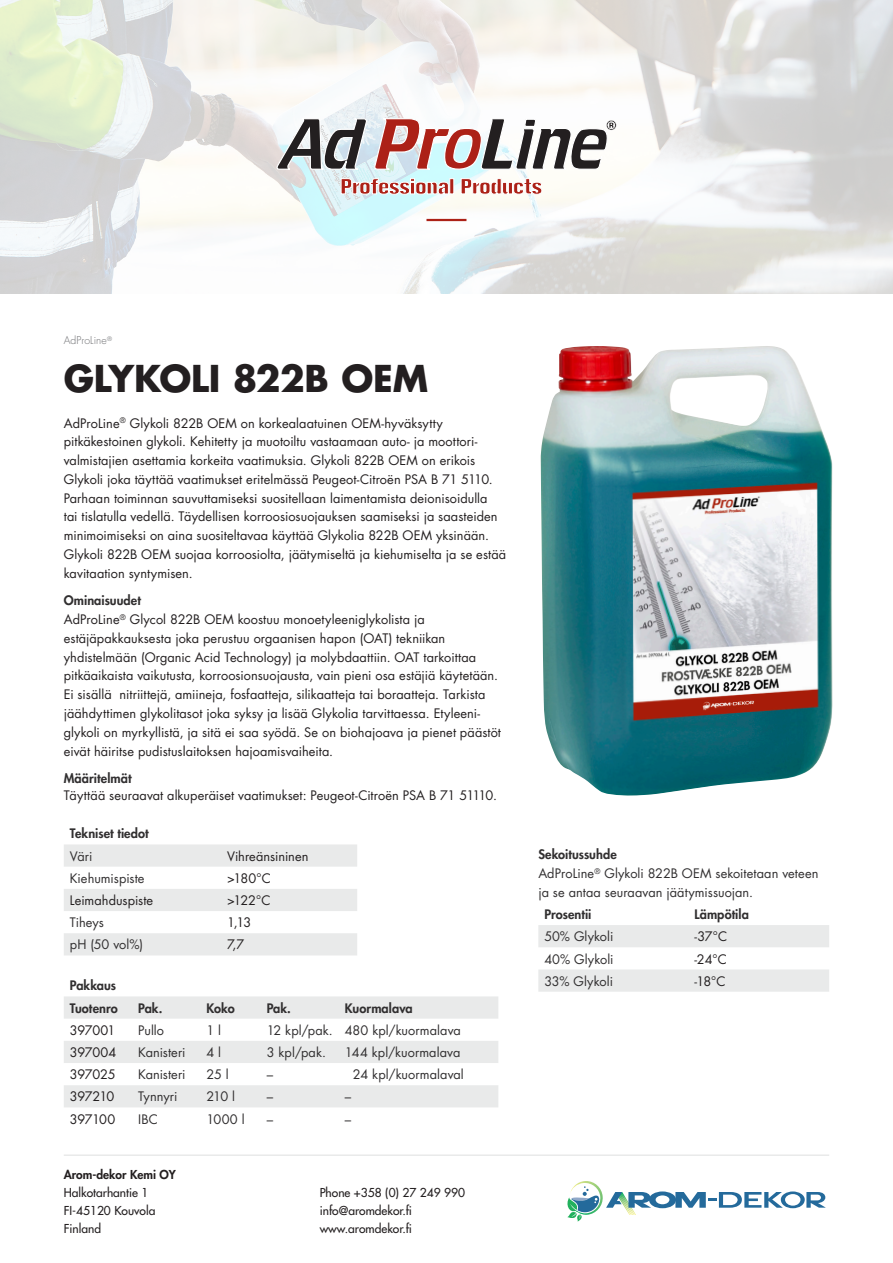
<style>
.page{position:relative;width:893px;height:1263px;background:#fff}
.page>*{position:absolute;margin:0;border:0;box-sizing:border-box;transform-origin:0 0}
.Produktrubrik{font:700 36px "Futura LT";letter-spacing:-.005em;color:#231f20}
.Brödtext{font:12.75px/18.8px "Futura LT";letter-spacing:.005em;color:#231f20}
.Brödtext-2{font:12.75px/18.8px "Futura LT";letter-spacing:.005em;color:#312f30}
.Brödtext-3{font:800 12.75px "Futura LT";letter-spacing:.005em;color:#312f30}
.t1{font:500 12px "Futura Std";color:#231f20}
.t2{font:800 12px "Futura Std";color:#231f20}
.Produktområde{font:300 10.5px "Futura LT";letter-spacing:.01em;color:#6c6d70}
.s1{color:#312f30}
</style>
<div class="page">
<img style="left:541px;top:346px;width:292px;height:450px">
<svg style="left:64px;top:844px;width:293px;height:111px"></svg>
<svg style="left:64px;top:996px;width:434px;height:111px;fill:#e9eaea"></svg>
<svg style="left:538px;top:925px;width:291px;height:67px"></svg>
<svg style="left:0;top:0;width:893px;height:294px"></svg>
<svg style="left:341px;top:178px;width:108px;height:16px"></svg>
<svg style="left:449px;top:178px;width:5px;height:16px"></svg>
<svg style="left:461px;top:178px;width:81px;height:16px"></svg>
<svg style="left:276px;top:118px;width:340px;height:54px"></svg>
<hr style="left:426px;top:219px;width:40px;height:2px;background:#ac2117">
<hr style="left:64px;top:1154px;width:765px;height:2px;background:#e9eaea">
<svg style="left:567px;top:1181px;width:259px;height:40px"></svg>
<p class="Produktområde" style="left:64px;top:334px;width:50px">AdProLine<sup>®</sup></p>
<p class="Produktrubrik" style="left:64px;top:354px;width:366px">GLYKOLI 822B OEM</p>
<p class="Brödtext" style="left:64px;top:414px;width:431px">AdProLine<sup>®</sup> Glykoli 822B OEM on korkealaatuinen OEM-hyväksytty pitkäkestoinen glykoli. Kehitetty ja muotoiltu vastaamaan auto- ja moottori&shy;valmistajien asettamia korkeita vaatimuksia. Glykoli 822B OEM on erikois Glykoli joka täyttää vaatimukset eritelmässä Peugeot-Citroën PSA B 71 5110.</p>
<p class="Brödtext" style="left:64px;top:489px;width:435px">Parhaan toiminnan sauvuttamiseksi suositellaan laimentamista deionisoidulla tai tislatulla vedellä. Täydellisen korroosiosuojauksen saamiseksi ja saasteiden minimoimiseksi on aina suositeltavaa käyttää Glykolia 822B OEM yksinään.</p>
<p class="Brödtext" style="left:64px;top:545px;width:444px">Glykoli 822B OEM suojaa korroosiolta, jäätymiseltä ja kiehumiselta ja se estää kavitaation syntymisen.</p>
<p class="Brödtext-3" style="left:64px;top:592px;width:79px">Ominaisuudet</p>
<p class="Brödtext" style="left:64px;top:610px;width:439px">AdProLine<sup>®</sup> Glycol 822B OEM koostuu monoetyleeniglykolista ja estäjäpakkauksesta joka perustuu orgaanisen hapon (OAT) tekniikan yhdistelmään (Organic Acid Technology) ja molybdaattiin. OAT tarkoittaa pitkäaikaista vaikutusta, korroosionsuojausta, vain pieni osa estäjiä käytetään.<br>Ei sisällä nitriittejä, amiineja, fosfaatteja, silikaatteja tai boraatteja. Tarkista jäähdyttimen glykolitasot joka syksy ja lisää Glykolia tarvittaessa. Etyleeni&shy;glykoli on myrkyllistä, ja sitä ei saa syödä. Se on biohajoava ja pienet päästöt eivät häiritse pudistuslaitoksen hajoamisvaiheita.</p>
<p class="Brödtext-3" style="left:64px;top:770px;width:69px">Määritelmät</p>
<p class="Brödtext" style="left:64px;top:786px;width:435px">Täyttää seuraavat alkuperäiset vaatimukset: Peugeot-Citroën PSA B 71 51110.</p>
<p class="Brödtext-3" style="left:70px;top:825px;width:80px">Tekniset tiedot</p>
<p class="Brödtext-2" style="left:70px;top:847px;width:24px">Väri</p>
<p class="Brödtext" style="left:227px;top:847px;width:83px">Vihreänsininen</p>
<p class="Brödtext-2" style="left:70px;top:869px;width:76px">Kiehumispiste</p>
<p class="Brödtext" style="left:227px;top:869px;width:45px">&gt;180°C</p>
<p class="Brödtext" style="left:70px;top:891px;width:85px">Leimahduspiste</p>
<p class="Brödtext" style="left:227px;top:891px;width:45px">&gt;122°C</p>
<p class="Brödtext-2" style="left:70px;top:913px;width:36px">Tiheys</p>
<p class="Brödtext" style="left:227px;top:913px;width:26px">1,13</p>
<p class="Brödtext-2" style="left:70px;top:935px;width:75px">pH (50 vol%)</p>
<p class="Brödtext" style="left:227px;top:935px;width:19px">7,7</p>
<p class="Brödtext-3" style="left:70px;top:977px;width:48px">Pakkaus</p>
<p class="Brödtext-3" style="left:70px;top:999px;width:50px">Tuotenro</p>
<p class="Brödtext-3" style="left:138px;top:999px;width:26px">Pak.</p>
<p class="Brödtext-3" style="left:206px;top:999px;width:30px">Koko</p>
<p class="Brödtext-3" style="left:267px;top:999px;width:26px">Pak.</p>
<p class="Brödtext-3" style="left:345px;top:999px;width:69px">Kuormalava</p>
<p class="Brödtext" style="left:70px;top:1021px;width:47px">397001</p>
<p class="Brödtext-2" style="left:138px;top:1021px;width:28px">Pullo</p>
<p class="Brödtext-2" style="left:206px;top:1021px;width:16px">1 l</p>
<p class="Brödtext-2" style="left:267px;top:1021px;width:68px">12 kpl/pak.</p>
<p class="Brödtext-2" style="left:345px;top:1021px;width:118px">480 kpl/kuormalava</p>
<p class="Brödtext" style="left:70px;top:1043px;width:48px">397004</p>
<p class="Brödtext-2" style="left:138px;top:1043px;width:49px">Kanisteri</p>
<p class="Brödtext-2" style="left:206px;top:1043px;width:16px">4 l</p>
<p class="Brödtext-2" style="left:267px;top:1043px;width:61px">3 kpl/pak.</p>
<p class="Brödtext-2" style="left:345px;top:1043px;width:117px">144 kpl/kuormalava</p>
<p class="Brödtext" style="left:70px;top:1065px;width:47px">397025</p>
<p class="Brödtext-2" style="left:138px;top:1065px;width:49px">Kanisteri</p>
<p class="Brödtext-2" style="left:206px;top:1065px;width:24px">25 l</p>
<p class="Brödtext-2" style="left:267px;top:1065px;width:8px">–</p>
<p class="Brödtext-2" style="left:353px;top:1065px;width:113px">24 kpl/kuormalaval</p>
<p class="Brödtext" style="left:70px;top:1087px;width:46px">397210</p>
<p class="Brödtext-2" style="left:138px;top:1087px;width:41px">Tynnyri</p>
<p class="Brödtext-2" style="left:206px;top:1087px;width:30px">210 l</p>
<p class="Brödtext-2" style="left:267px;top:1087px;width:8px">–</p>
<p class="Brödtext-2" style="left:345px;top:1087px;width:8px">–</p>
<p class="Brödtext" style="left:70px;top:1110px;width:47px">397100</p>
<p class="Brödtext-2" style="left:138px;top:1110px;width:21px">IBC</p>
<p class="Brödtext-2" style="left:206px;top:1110px;width:40px">1000 l</p>
<p class="Brödtext-2" style="left:267px;top:1110px;width:8px">–</p>
<p class="Brödtext-2" style="left:345px;top:1110px;width:8px">–</p>
<p class="t2" style="left:64px;top:1167px;width:114px">Arom-dekor Kemi OY</p>
<p class="t1" style="left:64px;top:1185px;width:86px">Halkotarhantie 1</p>
<p class="t1" style="left:64px;top:1203px;width:93px">FI-45120 Kouvola</p>
<p class="t1" style="left:64px;top:1221px;width:39px">Finland</p>
<p class="t1" style="left:320px;top:1185px;width:147px">Phone +358 (0) 27 249 990</p>
<p class="t1" style="left:320px;top:1203px;width:94px">info@aromdekor.fi</p>
<p class="t1" style="left:320px;top:1221px;width:94px">www.aromdekor.fi</p>
<p class="Brödtext-3" style="left:538px;top:846px;width:80px">Sekoitussuhde</p>
<p class="Brödtext-2" style="left:538px;top:864px;width:282px">AdProLine<sup>®</sup> Glykoli 822B OEM sekoitetaan veteen ja se antaa seuraavan jäätymissuojan.</p>
<p class="Brödtext-3" style="left:544px;top:906px;width:49px">Prosentii</p>
<p class="Brödtext-3" style="left:694px;top:906px;width:56px">Lämpötila</p>
<p class="Brödtext-2" style="left:544px;top:927px;width:71px">50% Glykoli</p>
<p class="Brödtext" style="left:694px;top:927px;width:34px"><span class="s1">-</span>37°C</p>
<p class="Brödtext-2" style="left:544px;top:949px;width:71px">40% Glykoli</p>
<p class="Brödtext" style="left:694px;top:949px;width:34px"><span class="s1">-</span>24°C</p>
<p class="Brödtext-2" style="left:544px;top:972px;width:70px">33% Glykoli</p>
<p class="Brödtext" style="left:694px;top:972px;width:33px"><span class="s1">-</span>18°C</p>
</div>
